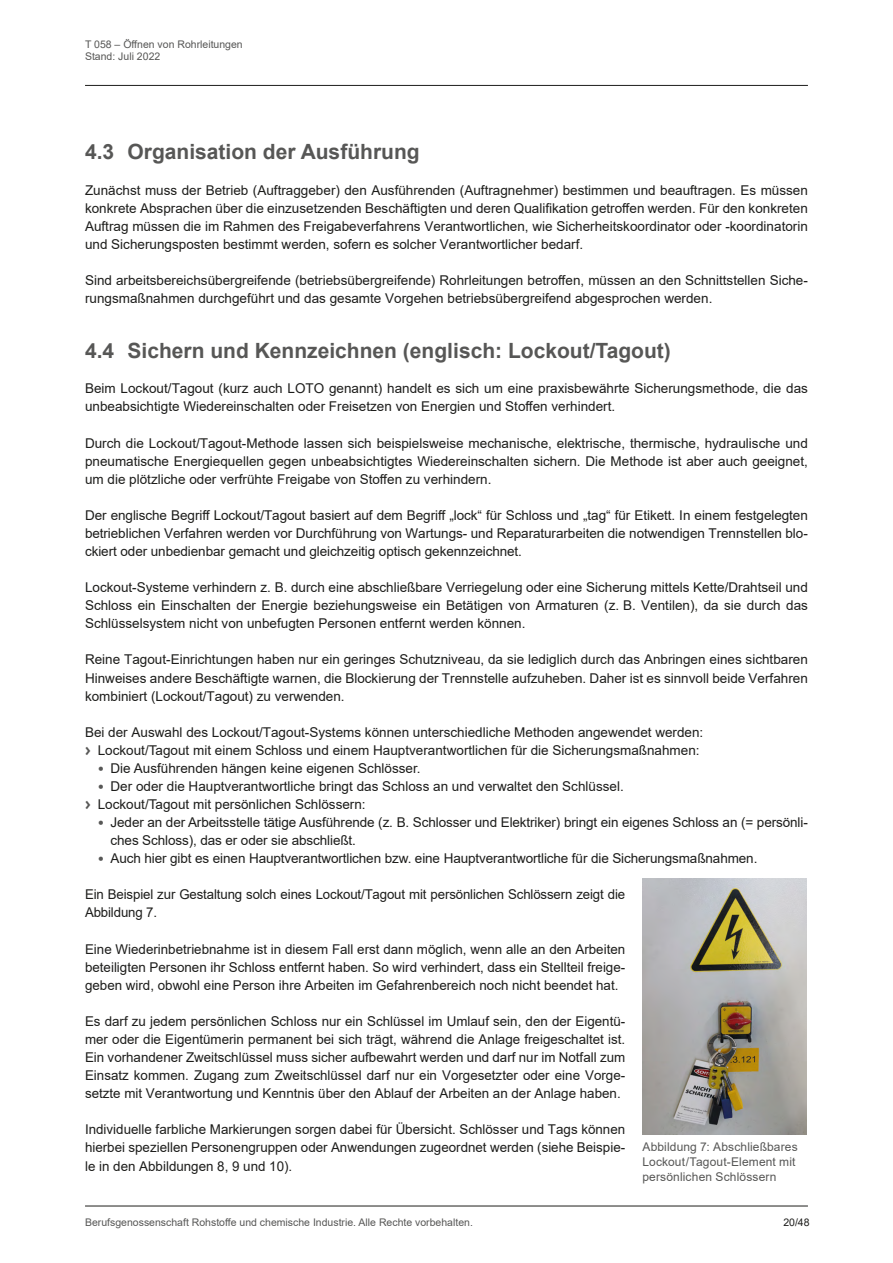
<style>
.page{position:relative;width:893px;height:1263px;background:#fff}
.page>*{position:absolute;margin:0;border:0;box-sizing:border-box;transform-origin:0 0}
.t1{font:700 21px "Arial";color:#575756}
.Fliesstext{font:13.5px/18px "Arial";color:#1d1d1b;text-align:justify}
.Bildunterschrift{font:12px/15px "Arial";letter-spacing:.01em;color:#575756}
.t2{font:10.5px/12px "Arial";color:#575756}
.t3{font:10.5px "Arial";color:#1d1d1b}
.s1{font-family:"DGUV Meta";font-weight:700;color:#575756}
.s2{font-family:"DGUV Meta";font-size:12px;color:#575756}
</style>
<div class="page">
<hr style="left:85px;top:1205px;width:723px;height:1px;background:#1d1d1b">
<hr style="left:85px;top:85px;width:723px;height:1px;background:#1d1d1b">
<img style="left:642px;top:879px;width:165px;height:255px">
<p class="t2" style="left:85px;top:38px;width:159px">T 058 – Öffnen von Rohrleitungen<br>Stand: Juli 2022</p>
<p class="t1" style="left:85px;top:137px;width:336px">4.3 Organisation der Ausführung</p>
<p class="Fliesstext" style="left:85px;top:181px;width:724px">Zunächst muss der Betrieb (Auftraggeber) den Ausführenden (Auftragnehmer) bestimmen und beauftragen. Es müssen konkrete Absprachen über die einzusetzenden Beschäftigten und deren Qualifikation getroffen werden. Für den konkreten Auftrag müssen die im Rahmen des Freigabeverfahrens Verantwortlichen, wie Sicherheitskoordinator oder -koordinatorin und Sicherungsposten bestimmt werden, sofern es solcher Verantwortlicher bedarf.</p>
<p class="Fliesstext" style="left:85px;top:271px;width:724px">Sind arbeitsbereichsübergreifende (betriebsübergreifende) Rohrleitungen betroffen, müssen an den Schnittstellen Siche&shy;rungsmaßnahmen durchgeführt und das gesamte Vorgehen betriebsübergreifend abgesprochen werden.</p>
<p class="t1" style="left:85px;top:336px;width:587px">4.4 Sichern und Kennzeichnen (englisch: Lockout/Tagout)</p>
<p class="Fliesstext" style="left:85px;top:379px;width:724px">Beim Lockout/Tagout (kurz auch LOTO genannt) handelt es sich um eine praxisbewährte Sicherungsmethode, die das unbeabsichtigte Wiedereinschalten oder Freisetzen von Energien und Stoffen verhindert.</p>
<p class="Fliesstext" style="left:85px;top:434px;width:724px">Durch die Lockout/Tagout-Methode lassen sich beispielsweise mechanische, elektrische, thermische, hydraulische und pneumatische Energiequellen gegen unbeabsichtigtes Wiedereinschalten sichern. Die Methode ist aber auch geeignet, um die plötzliche oder verfrühte Freigabe von Stoffen zu verhindern.</p>
<p class="Fliesstext" style="left:85px;top:506px;width:724px">Der englische Begriff Lockout/Tagout basiert auf dem Begriff „lock“ für Schloss und „tag“ für Etikett. In einem festgelegten betrieblichen Verfahren werden vor Durchführung von Wartungs- und Reparaturarbeiten die notwendigen Trennstellen blo&shy;ckiert oder unbedienbar gemacht und gleichzeitig optisch gekennzeichnet.</p>
<p class="Fliesstext" style="left:85px;top:578px;width:724px">Lockout-Systeme verhindern z. B. durch eine abschließbare Verriegelung oder eine Sicherung mittels Kette/Drahtseil und Schloss ein Einschalten der Energie beziehungsweise ein Betätigen von Armaturen (z. B. Ventilen), da sie durch das Schlüsselsystem nicht von unbefugten Personen entfernt werden können.</p>
<p class="Fliesstext" style="left:85px;top:651px;width:724px">Reine Tagout-Einrichtungen haben nur ein geringes Schutzniveau, da sie lediglich durch das Anbringen eines sichtbaren Hinweises andere Beschäftigte warnen, die Blockierung der Trennstelle aufzuheben. Daher ist es sinnvoll beide Verfahren kombiniert (Lockout/Tagout) zu verwenden.</p>
<p class="Fliesstext" style="left:85px;top:723px;width:620px">Bei der Auswahl des Lockout/Tagout-Systems können unterschiedliche Methoden angewendet werden:</p>
<p class="Fliesstext" style="left:85px;top:741px;width:616px"><span class="s1">&gt;</span> Lockout/Tagout mit einem Schloss und einem Hauptverantwortlichen für die Sicherungsmaßnahmen:</p>
<p class="Fliesstext" style="left:98px;top:759px;width:324px"><span class="s2">∙</span> Die Ausführenden hängen keine eigenen Schlösser.</p>
<p class="Fliesstext" style="left:98px;top:777px;width:527px"><span class="s2">∙</span> Der oder die Hauptverantwortliche bringt das Schloss an und verwaltet den Schlüssel.</p>
<p class="Fliesstext" style="left:85px;top:795px;width:282px"><span class="s1">&gt;</span> Lockout/Tagout mit persönlichen Schlössern:</p>
<p class="Fliesstext" style="left:111px;top:813px;width:699px;text-indent:-13px"><span class="s2">∙</span> Jeder an der Arbeitsstelle tätige Ausführende (z. B. Schlosser und Elektriker) bringt ein eigenes Schloss an (= persönli&shy;ches Schloss), das er oder sie abschließt.</p>
<p class="Fliesstext" style="left:98px;top:849px;width:661px"><span class="s2">∙</span> Auch hier gibt es einen Hauptverantwortlichen bzw. eine Hauptverantwortliche für die Sicherungsmaßnahmen.</p>
<p class="Fliesstext" style="left:85px;top:885px;width:542px">Ein Beispiel zur Gestaltung solch eines Lockout/Tagout mit persönlichen Schlössern zeigt die<br>Abbildung 7.</p>
<p class="Fliesstext" style="left:85px;top:940px;width:542px">Eine Wiederinbetriebnahme ist in diesem Fall erst dann möglich, wenn alle an den Arbeiten beteiligten Personen ihr Schloss entfernt haben. So wird verhindert, dass ein Stellteil freige&shy;geben wird, obwohl eine Person ihre Arbeiten im Gefahrenbereich noch nicht beendet hat.</p>
<p class="Fliesstext" style="left:85px;top:1012px;width:542px">Es darf zu jedem persönlichen Schloss nur ein Schlüssel im Umlauf sein, den der Eigentü&shy;mer oder die Eigentümerin permanent bei sich trägt, während die Anlage freigeschaltet ist.<br>Ein vorhandener Zweitschlüssel muss sicher aufbewahrt werden und darf nur im Notfall zum Einsatz kommen. Zugang zum Zweitschlüssel darf nur ein Vorgesetzter oder eine Vorge&shy;setzte mit Verantwortung und Kenntnis über den Ablauf der Arbeiten an der Anlage haben.</p>
<p class="Fliesstext" style="left:85px;top:1120px;width:542px">Individuelle farbliche Markierungen sorgen dabei für Übersicht. Schlösser und Tags können hierbei speziellen Personengruppen oder Anwendungen zugeordnet werden (siehe Beispie&shy;le in den Abbildungen 8, 9 und 10).</p>
<p class="Bildunterschrift" style="left:642px;top:1139px;width:157px">Abbildung 7: Abschließbares<br>Lockout/Tagout-Element mit persönlichen Schlössern</p>
<p class="t2" style="left:85px;top:1216px;width:389px">Berufsgenossenschaft Rohstoffe und chemische Industrie. Alle Rechte vorbehalten.</p>
<p class="t3" style="left:783px;top:1215px;width:28px">20/48</p>
</div>
